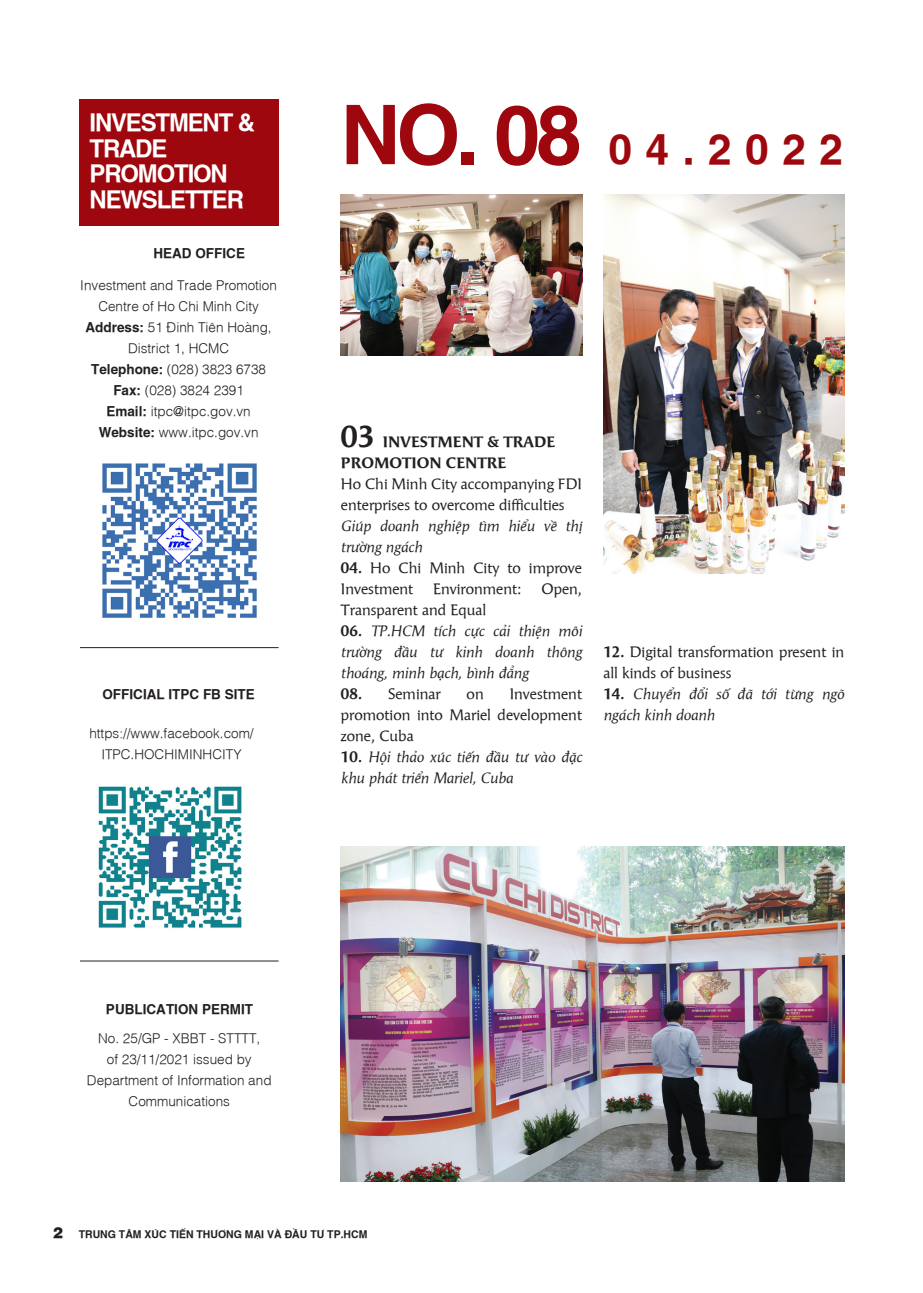
<style>
.page{position:relative;width:923px;height:1293px;background:#fff}
.page>*{position:absolute;margin:0;border:0;box-sizing:border-box;transform-origin:0 0}
.t1{font:700 82.5px "SFU Helvetica";color:#9d070d}
.t2{font:700 42.45px "SFU Helvetica";letter-spacing:.32em;color:#9d070d}
.t3{font:700 24px/25.5px "SFU Helvetica";letter-spacing:-.05em;color:#fff}
.bodytext_thang_hang{font:15px/21px "SFU Angie";color:#231f20}
.bodytext_thang_hang-2{font:italic 15px/21px "SFU Angie";color:#231f20}
.BODYTEXT_2020_vo_8_d{font:700 15px/21px "SFU Angie";color:#231f20}
.t4{font:300 13.5px/21px "SFU Helvetica";color:#231f20;text-align:center}
.t5{font:700 13.5px "SFU Helvetica";color:#231f20}
.t6{font:700 10.5px "SFU Helvetica";color:#231f20}
.s1{font-weight:700}
.s2{font-size:30px}
.s3{font-weight:700;font-style:normal}
.s4{font-weight:900;font-size:15px}
</style>
<div class="page">
<img style="left:341px;top:195px;width:241px;height:161px">
<div style="left:79px;top:100px;width:200px;height:126px;background:#9d070d"></div>
<hr style="left:80px;top:647px;width:199px;height:1px;background:#231f20">
<hr style="left:80px;top:960px;width:199px;height:1px;background:#231f20">
<img style="left:102px;top:463px;width:155px;height:155px">
<img style="left:98px;top:786px;width:144px;height:142px">
<img style="left:341px;top:846px;width:503px;height:335px">
<img style="left:603px;top:195px;width:241px;height:378px">
<p class="t3" style="left:90px;top:107px;width:167px">INVESTMENT &amp;<br>TRADE</p>
<p class="t3" style="left:90px;top:158px;width:156px">PROMOTION<br>NEWSLETTER</p>
<p class="t5" style="left:153px;top:242px;width:93px">HEAD OFFICE</p>
<p class="t4" style="left:80px;top:273px;width:198px">Investment and Trade Promotion<br>Centre of Ho Chi Minh City</p>
<p class="t4" style="left:86px;top:315px;width:188px"><span class="s1">Address:</span> 51 Đinh Tiên Hoàng,<br>District 1, HCMC</p>
<p class="t4" style="left:91px;top:357px;width:176px"><span class="s1">Telephone:</span> (028) 3823 6738</p>
<p class="t4" style="left:113px;top:378px;width:132px"><span class="s1">Fax:</span> (028) 3824 2391</p>
<p class="t4" style="left:106px;top:399px;width:146px"><span class="s1">Email:</span> itpc@itpc.gov.vn</p>
<p class="t4" style="left:99px;top:420px;width:161px"><span class="s1">Website:</span> www.itpc.gov.vn</p>
<p class="t5" style="left:102px;top:683px;width:154px">OFFICIAL ITPC FB SITE</p>
<p class="t4" style="left:89px;top:721px;width:166px">https://www.facebook.com/<br>ITPC.HOCHIMINHCITY</p>
<p class="t1" style="left:341px;top:68px;width:242px">NO. 08</p>
<p class="t2" style="left:608px;top:114px;width:236px">04.2022</p>
<p class="BODYTEXT_2020_vo_8_d" style="left:341px;top:430px;width:216px"><span class="s2">03</span> INVESTMENT &amp; TRADE<br>PROMOTION CENTRE</p>
<p class="bodytext_thang_hang" style="left:341px;top:472px;width:242px">Ho Chi Minh City accompanying FDI enterprises to overcome difficulties</p>
<p class="bodytext_thang_hang-2" style="left:341px;top:514px;width:242px">Giúp doanh nghiệp tìm hiểu về thị trường ngách</p>
<p class="bodytext_thang_hang" style="left:341px;top:556px;width:242px"><span class="s1">04.</span> Ho Chi Minh City to improve<br>Investment</p>
<p class="bodytext_thang_hang" style="left:433px;top:577px;width:90px">Environment:</p>
<p class="bodytext_thang_hang" style="left:541px;top:577px;width:42px">Open,</p>
<p class="bodytext_thang_hang" style="left:341px;top:598px;width:147px">Transparent and Equal</p>
<p class="bodytext_thang_hang-2" style="left:341px;top:619px;width:242px;text-align:justify"><span class="s3">06.</span> TP.HCM tích cực cải thiện môi trường đầu tư kinh doanh thông thoáng, minh bạch, bình đẳng</p>
<p class="bodytext_thang_hang" style="left:341px;top:682px;width:101px"><span class="s1">08.</span> Seminar</p>
<p class="bodytext_thang_hang" style="left:466px;top:682px;width:19px">on</p>
<p class="bodytext_thang_hang" style="left:341px;top:682px;width:242px;text-align:justify;text-indent:169px">Investment promotion into Mariel development zone, Cuba</p>
<p class="bodytext_thang_hang-2" style="left:341px;top:745px;width:242px"><span class="s3">10.</span> Hội thảo xúc tiến đầu tư vào đặc khu phát triển Mariel, Cuba</p>
<p class="bodytext_thang_hang" style="left:603px;top:640px;width:242px"><span class="s1">12.</span> Digital transformation present in all kinds of business</p>
<p class="bodytext_thang_hang-2" style="left:603px;top:682px;width:242px"><span class="s3">14.</span> Chuyển đổi số đã tới từng ngõ ngách kinh doanh</p>
<p class="t5" style="left:106px;top:998px;width:149px">PUBLICATION PERMIT</p>
<p class="t4" style="left:87px;top:1026px;width:186px">No. 25/GP - XBBT - STTTT,<br>of 23/11/2021 issued by<br>Department of Information and<br>Communications</p>
<p class="t6" style="left:53px;top:1225px;width:316px"><span class="s4">2</span> TRUNG TÂM XÚC TIẾN THƯƠNG MẠI VÀ ĐẦU TƯ TP.HCM</p>
</div>
